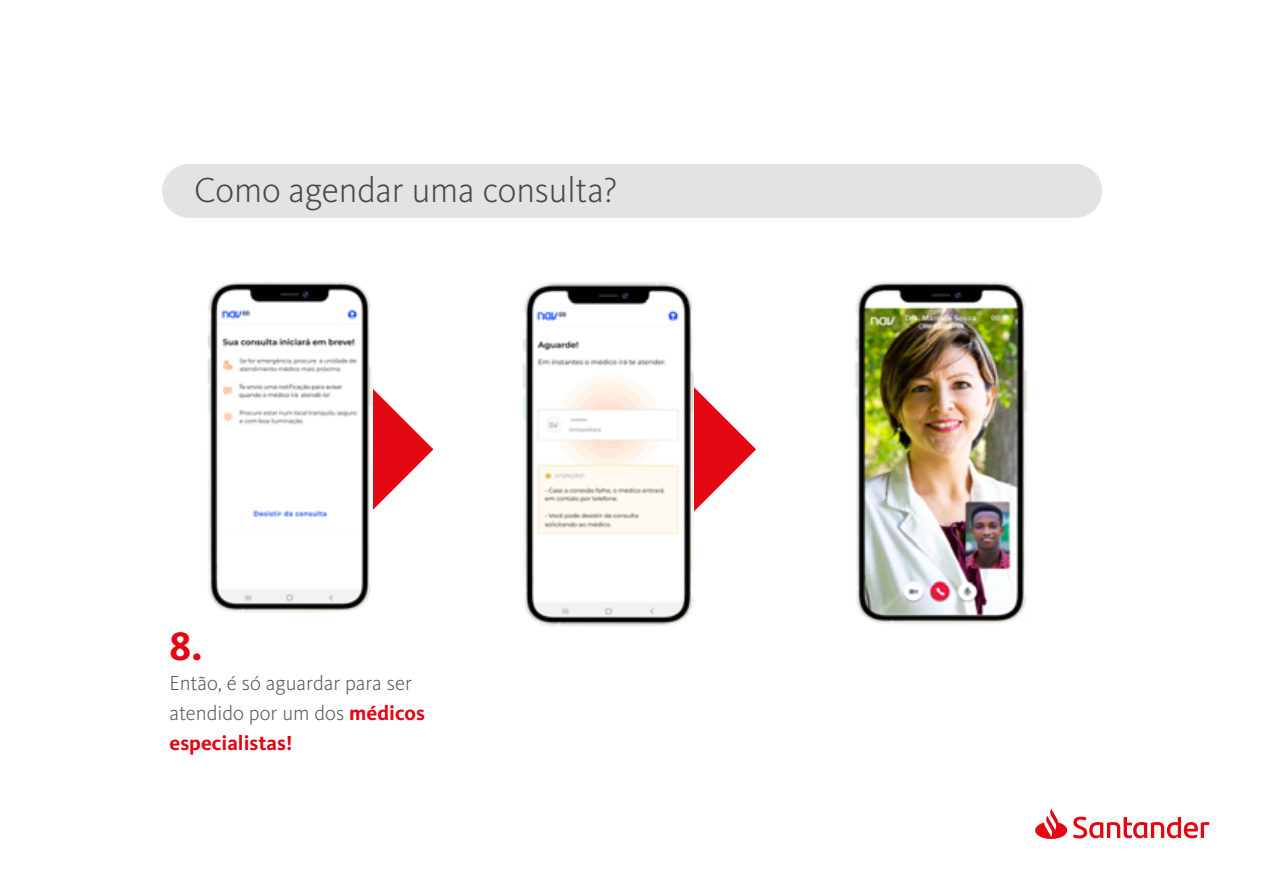
<style>
.page{position:relative;width:1263px;height:893px;background:#fff}
.page>*{position:absolute;margin:0;border:0;box-sizing:border-box;transform-origin:0 0}
.t1{font:700 41.1px "Kievit OT";color:#e30613}
.t2{font:300 36px "Kievit OT";letter-spacing:-.005em;color:#474746}
.t3{font:300 21px/30px "Kievit OT";color:#575756}
.s1{font-weight:700;color:#e30613}
</style>
<div class="page">
<div style="left:189px;top:164px;width:886px;height:54px;background:#e3e3e3"></div>
<svg style="left:693px;top:384px;width:63px;height:128px"></svg>
<svg style="left:373px;top:389px;width:60px;height:121px"></svg>
<img style="left:207px;top:281px;width:165px;height:332px">
<img style="left:523px;top:282px;width:170px;height:345px">
<img style="left:855px;top:281px;width:172px;height:343px">
<svg style="left:1035px;top:808px;width:174px;height:31px"></svg>
<h2 class="t2" style="left:194px;top:171px;width:425px">Como agendar uma consulta?</h2>
<h1 class="t1" style="left:170px;top:621px;width:35px">8.</h1>
<p class="t3" style="left:170px;top:668px;width:257px">Então, é só aguardar para ser atendido por um dos <span class="s1">médicos especialistas!</span></p>
</div>
